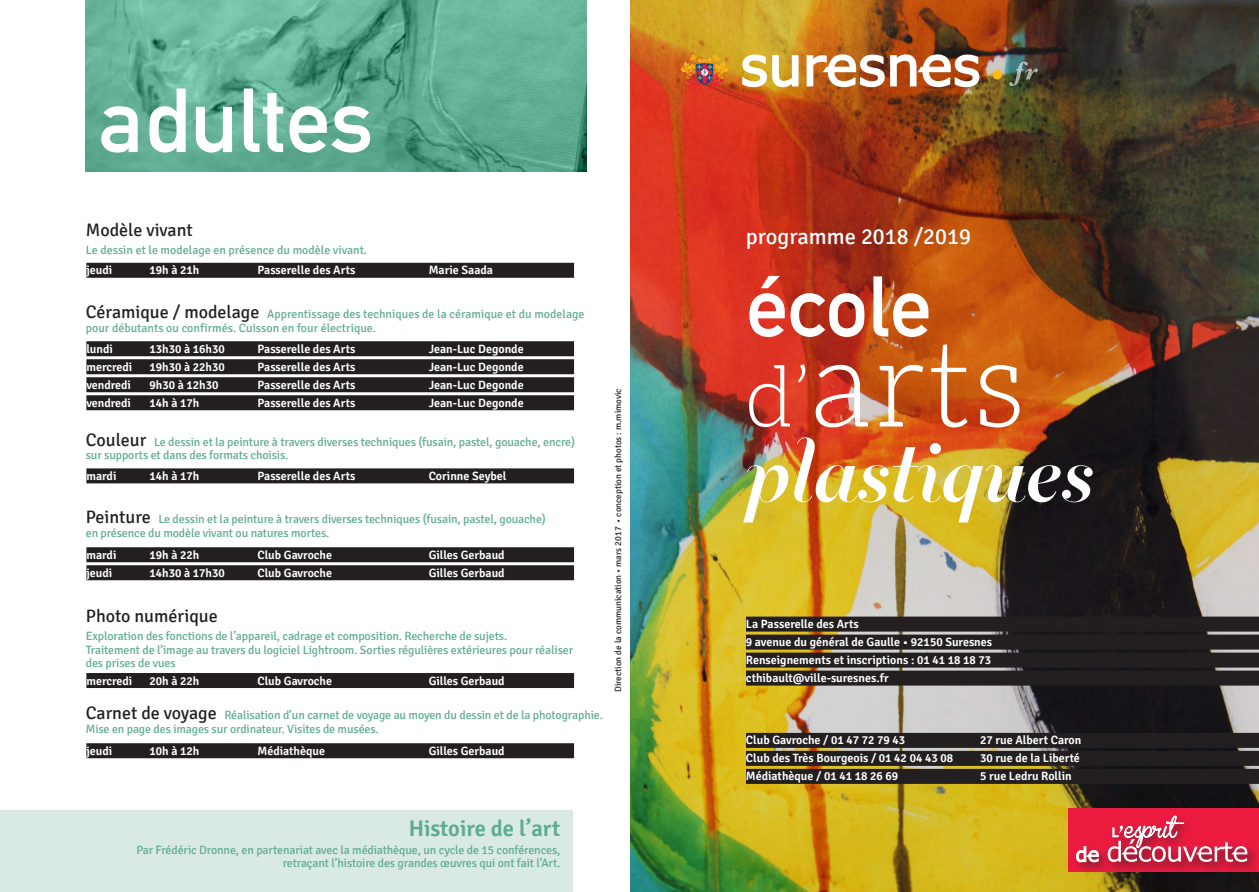
<style>
.page{position:relative;width:1259px;height:892px;background:#fff}
.page>*{position:absolute;margin:0;border:0;box-sizing:border-box;transform-origin:0 0}
.t1{font:300 121.8px "Aleo";color:#fff}
.t2{font:700 89.25px "DIN Alternate";color:#fff}
.t3{font:84.3px "Merry Scriptmas";color:#fff}
.t4{font:700 84.3px "DIN Alternate";color:#fff}
.body{font:22.5px "Signika";color:#fff}
.t5{font:600 22.5px "Signika";color:#5fab92}
.t6{font:18px "Signika";color:#231f20}
.t7{font:12px/13.5px "Signika";letter-spacing:-.01em;color:#5fab92}
.NOIR_OK{font:600 12px "Signika";color:#fff}
.NOIR_new{font:600 12px "Signika";color:#fff}
.body-2{font:9px "Signika";color:#231f20}
.s1{font-size:18px;color:#231f20}
.s2{font-size:84.3px}
</style>
<div class="page">
<img style="left:630px;top:0;width:628px;height:892px">
<svg style="left:742px;top:54px;width:24px;height:33px"></svg>
<svg style="left:772px;top:55px;width:26px;height:32px"></svg>
<svg style="left:806px;top:54px;width:173px;height:33px"></svg>
<svg style="left:992px;top:70px;width:9px;height:10px"></svg>
<svg style="left:1008px;top:62px;width:29px;height:24px"></svg>
<svg style="left:680px;top:54px;width:48px;height:36px;background:#c76b2d"></svg>
<div style="left:745px;top:617px;width:513px;height:15px;background:#231f20"></div>
<div style="left:745px;top:635px;width:513px;height:15px;background:#231f20"></div>
<div style="left:745px;top:653px;width:513px;height:15px;background:#231f20"></div>
<div style="left:745px;top:671px;width:513px;height:15px;background:#231f20"></div>
<div style="left:745px;top:733px;width:513px;height:15px;background:#231f20"></div>
<div style="left:745px;top:751px;width:513px;height:15px;background:#231f20"></div>
<div style="left:745px;top:769px;width:513px;height:15px;background:#231f20"></div>
<div style="left:1068px;top:808px;width:190px;height:64px;background:#ed1a40"></div>
<div style="left:1072px;top:813px;width:186px;height:59px;background:#231f20;opacity:.75"></div>
<svg style="left:1075px;top:846px;width:23px;height:16px"></svg>
<svg style="left:1107px;top:816px;width:139px;height:46px"></svg>
<img style="left:85px;top:0;width:501px;height:172px">
<div style="left:0;top:810px;width:573px;height:82px;background:#d9eae4"></div>
<div style="left:86px;top:341px;width:488px;height:15px;background:#231f20"></div>
<div style="left:86px;top:359px;width:488px;height:15px;background:#231f20"></div>
<div style="left:86px;top:377px;width:488px;height:15px;background:#231f20"></div>
<div style="left:86px;top:395px;width:488px;height:15px;background:#231f20"></div>
<div style="left:86px;top:468px;width:488px;height:15px;background:#231f20"></div>
<div style="left:86px;top:547px;width:488px;height:15px;background:#231f20"></div>
<div style="left:86px;top:565px;width:488px;height:15px;background:#231f20"></div>
<div style="left:86px;top:673px;width:488px;height:15px;background:#231f20"></div>
<div style="left:86px;top:743px;width:488px;height:15px;background:#231f20"></div>
<div style="left:86px;top:263px;width:488px;height:15px;background:#231f20"></div>
<p class="t2" style="left:99px;top:53px;width:276px">adultes</p>
<p class="t6" style="left:86px;top:219px;width:108px">Modèle vivant</p>
<p class="t7" style="left:86px;top:243px;width:283px">Le dessin et le modelage en présence du modèle vivant.</p>
<p class="NOIR_OK" style="left:86px;top:263px;width:27px">jeudi</p>
<p class="NOIR_OK" style="left:149px;top:263px;width:51px">19h à 21h</p>
<p class="NOIR_OK" style="left:257px;top:263px;width:99px">Passerelle des Arts</p>
<p class="NOIR_OK" style="left:428px;top:263px;width:66px">Marie Saada</p>
<p class="t7" style="left:86px;top:308px;width:500px"><span class="s1">Céramique / modelage</span> Apprentissage des techniques de la céramique et du modelage pour débutants ou confirmés. Cuisson en four électrique.</p>
<p class="NOIR_OK" style="left:86px;top:342px;width:28px">lundi</p>
<p class="NOIR_OK" style="left:149px;top:342px;width:77px">13h30 à 16h30</p>
<p class="NOIR_OK" style="left:257px;top:342px;width:99px">Passerelle des Arts</p>
<p class="NOIR_OK" style="left:428px;top:342px;width:96px">Jean-Luc Degonde</p>
<p class="NOIR_OK" style="left:86px;top:360px;width:47px">mercredi</p>
<p class="NOIR_OK" style="left:149px;top:360px;width:77px">19h30 à 22h30</p>
<p class="NOIR_OK" style="left:257px;top:360px;width:99px">Passerelle des Arts</p>
<p class="NOIR_OK" style="left:428px;top:360px;width:96px">Jean-Luc Degonde</p>
<p class="NOIR_OK" style="left:86px;top:378px;width:46px">vendredi</p>
<p class="NOIR_OK" style="left:149px;top:378px;width:70px">9h30 à 12h30</p>
<p class="NOIR_OK" style="left:257px;top:378px;width:99px">Passerelle des Arts</p>
<p class="NOIR_OK" style="left:428px;top:378px;width:96px">Jean-Luc Degonde</p>
<p class="NOIR_OK" style="left:86px;top:396px;width:46px">vendredi</p>
<p class="NOIR_OK" style="left:149px;top:396px;width:51px">14h à 17h</p>
<p class="NOIR_OK" style="left:257px;top:396px;width:99px">Passerelle des Arts</p>
<p class="NOIR_OK" style="left:428px;top:396px;width:96px">Jean-Luc Degonde</p>
<p class="t7" style="left:86px;top:435px;width:490px"><span class="s1">Couleur</span> Le dessin et la peinture à travers diverses techniques (fusain, pastel, gouache, encre) sur supports et dans des formats choisis.</p>
<p class="NOIR_OK" style="left:86px;top:469px;width:32px">mardi</p>
<p class="NOIR_OK" style="left:149px;top:469px;width:51px">14h à 17h</p>
<p class="NOIR_OK" style="left:257px;top:469px;width:99px">Passerelle des Arts</p>
<p class="NOIR_OK" style="left:428px;top:469px;width:79px">Corinne Seybel</p>
<p class="t7" style="left:86px;top:513px;width:461px"><span class="s1">Peinture</span> Le dessin et la peinture à travers diverses techniques (fusain, pastel, gouache) en présence du modèle vivant ou natures mortes.</p>
<p class="NOIR_OK" style="left:86px;top:548px;width:32px">mardi</p>
<p class="NOIR_OK" style="left:149px;top:548px;width:51px">19h à 22h</p>
<p class="NOIR_OK" style="left:257px;top:548px;width:76px">Club Gavroche</p>
<p class="NOIR_OK" style="left:428px;top:548px;width:77px">Gilles Gerbaud</p>
<p class="NOIR_OK" style="left:86px;top:566px;width:27px">jeudi</p>
<p class="NOIR_OK" style="left:149px;top:566px;width:77px">14h30 à 17h30</p>
<p class="NOIR_OK" style="left:257px;top:566px;width:76px">Club Gavroche</p>
<p class="NOIR_OK" style="left:428px;top:566px;width:77px">Gilles Gerbaud</p>
<p class="t6" style="left:86px;top:606px;width:133px">Photo numérique</p>
<p class="t7" style="left:86px;top:630px;width:489px">Exploration des fonctions de l’appareil, cadrage et composition. Recherche de sujets.<br>Traitement de l’image au travers du logiciel Lightroom. Sorties régulières extérieures pour réaliser des prises de vues</p>
<p class="NOIR_OK" style="left:86px;top:673px;width:47px">mercredi</p>
<p class="NOIR_OK" style="left:149px;top:673px;width:51px">20h à 22h</p>
<p class="NOIR_OK" style="left:257px;top:673px;width:76px">Club Gavroche</p>
<p class="NOIR_OK" style="left:428px;top:673px;width:77px">Gilles Gerbaud</p>
<p class="t7" style="left:86px;top:709px;width:518px"><span class="s1">Carnet de voyage</span> Réalisation d’un carnet de voyage au moyen du dessin et de la photographie.<br>Mise en page des images sur ordinateur. Visites de musées.</p>
<p class="NOIR_OK" style="left:86px;top:744px;width:27px">jeudi</p>
<p class="NOIR_OK" style="left:149px;top:744px;width:51px">10h à 12h</p>
<p class="NOIR_OK" style="left:257px;top:744px;width:69px">Médiathèque</p>
<p class="NOIR_OK" style="left:428px;top:744px;width:77px">Gilles Gerbaud</p>
<p class="body-2" style="left:613px;top:692px;width:305px;rotate:-90deg">Direction de la communication • mars 2017 • conception et photos : m.mimovic</p>
<p class="t5" style="left:408px;top:815px;width:153px">Histoire de l’art</p>
<p class="t7" style="left:136px;top:843px;width:425px;text-align:right">Par Frédéric Dronne, en partenariat avec la médiathèque, un cycle de 15 conférences, retraçant l’histoire des grandes œuvres qui ont fait l’Art.</p>
<p class="body" style="left:745px;top:223px;width:226px">programme 2018 /2019</p>
<p class="t4" style="left:745px;top:243px;width:187px">école</p>
<p class="t1" style="left:745px;top:317px;width:280px"><span class="s2">d’</span>arts</p>
<p class="t3" style="left:745px;top:420px;width:350px">plastiques</p>
<p class="NOIR_OK" style="left:745px;top:617px;width:114px">La Passerelle des Arts</p>
<p class="NOIR_OK" style="left:745px;top:635px;width:247px">9 avenue du général de Gaulle • 92150 Suresnes</p>
<p class="NOIR_OK" style="left:745px;top:653px;width:247px">Renseignements et inscriptions : 01 41 18 18 73</p>
<p class="NOIR_OK" style="left:745px;top:671px;width:144px">cthibault@ville-suresnes.fr</p>
<p class="NOIR_new" style="left:745px;top:733px;width:161px">Club Gavroche / 01 47 72 79 43</p>
<p class="NOIR_new" style="left:979px;top:733px;width:103px">27 rue Albert Caron</p>
<p class="NOIR_new" style="left:745px;top:751px;width:208px">Club des Très Bourgeois / 01 42 04 43 08</p>
<p class="NOIR_new" style="left:979px;top:751px;width:101px">30 rue de la Liberté</p>
<p class="NOIR_new" style="left:745px;top:769px;width:154px">Médiathèque / 01 41 18 26 69</p>
<p class="NOIR_new" style="left:979px;top:769px;width:93px">5 rue Ledru Rollin</p>
</div>
